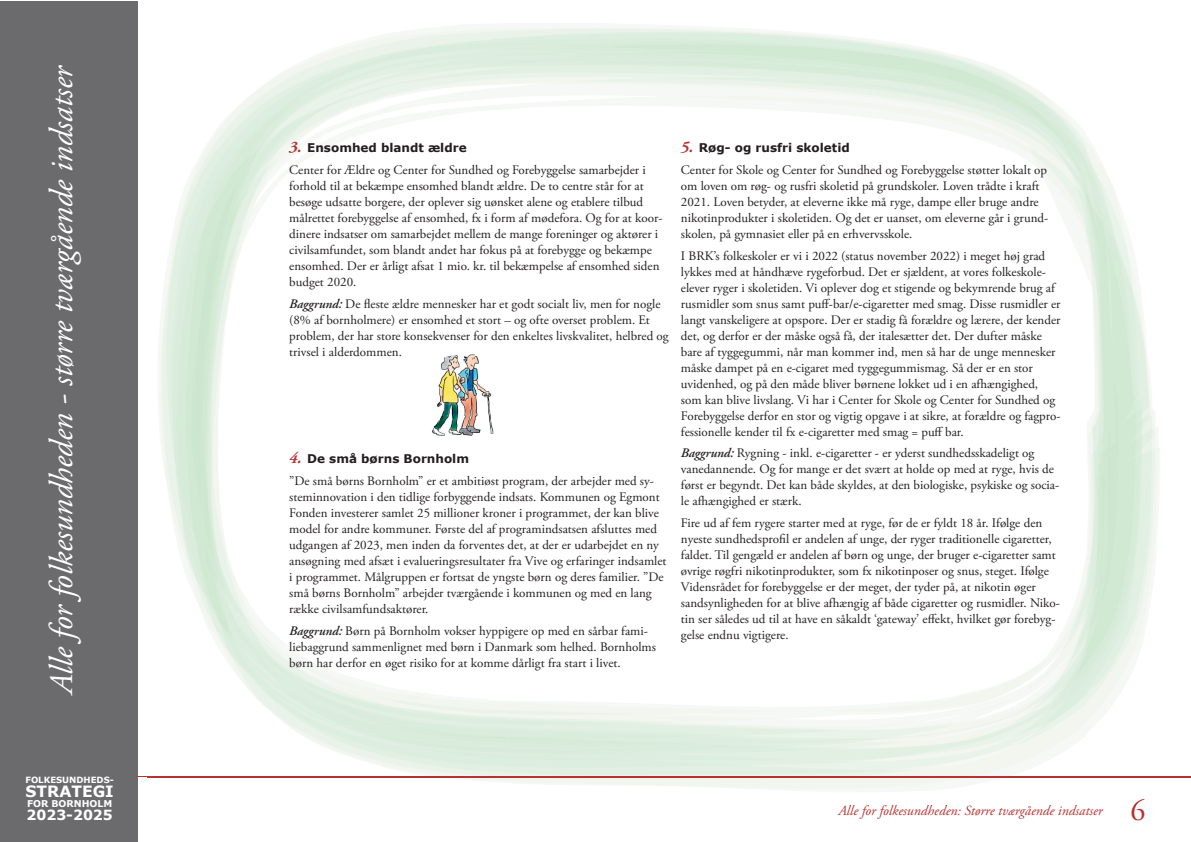
<style>
.page{position:relative;width:1191px;height:842px;background:#fff}
.page>*{position:absolute;margin:0;border:0;box-sizing:border-box;transform-origin:0 0}
.t1{font:italic 33px "Adobe Garamond Pro";color:#fff}
.t2{font:700 15.6px "Verdana";color:#fff}
.t3{font:italic 14px "Adobe Garamond Pro";color:#b83231}
.t4{font:700 14px "Verdana";color:#fff}
.t5{font:13px/16px "Adobe Garamond Pro";color:#231f20}
.t6{font:700 12px "Verdana";color:#231f20}
.t7{font:700 9.3px "Verdana";color:#fff}
.t8{font:700 8.6px "Verdana";color:#fff}
.s1{font-family:"Adobe Garamond Pro";font-style:italic;font-size:16px;color:#b83231}
.s2{font-weight:600;font-style:italic}
.s3{font-style:normal;font-size:30px}
</style>
<div class="page">
<div style="left:0;top:1px;width:138px;height:841px;background:#6b6b6e"></div>
<hr style="left:138px;top:776px;width:1053px;height:1px;background:#b83231">
<img style="left:1086px;top:135px;width:105px;height:665px">
<img style="left:147px;top:318px;width:235px;height:460px">
<img style="left:382px;top:690px;width:52px;height:88px">
<img style="left:487px;top:388px;width:600px;height:412px">
<img style="left:434px;top:698px;width:53px;height:83px">
<img style="left:147px;top:776px;width:1044px;height:1px">
<svg style="left:1131px;top:799px;width:13px;height:7px"></svg>
<img style="left:845px;top:805px;width:232px;height:1px">
<img style="left:432px;top:354px;width:67px;height:84px">
<h1 class="t1" style="left:42px;top:694px;width:630px;rotate:-90deg">Alle for folkesundheden - større tværgående indsatser</h1>
<p class="t6" style="left:289px;top:140px;width:179px"><span class="s1">3.</span> Ensomhed blandt ældre</p>
<p class="t5" style="left:289px;top:162px;width:375px">Center for Ældre og Center for Sundhed og Forebyggelse samarbejder i forhold til at bekæmpe ensomhed blandt ældre. De to centre står for at besøge udsatte borgere, der oplever sig uønsket alene og etablere tilbud målrettet forebyggelse af ensomhed, fx i form af mødefora. Og for at koor&shy;dinere indsatser om samarbejdet mellem de mange foreninger og aktører i civilsamfundet, som blandt andet har fokus på at forebygge og bekæmpe ensomhed. Der er årligt afsat 1 mio. kr. til bekæmpelse af ensomhed siden budget 2020.</p>
<p class="t5" style="left:289px;top:296px;width:381px"><span class="s2">Baggrund:</span> De fleste ældre mennesker har et godt socialt liv, men for nogle (8% af bornholmere) er ensomhed et stort – og ofte overset problem. Et problem, der har store konsekvenser for den enkeltes livskvalitet, helbred og trivsel i alderdommen.</p>
<p class="t6" style="left:289px;top:451px;width:181px"><span class="s1">4.</span> De små børns Bornholm</p>
<p class="t5" style="left:289px;top:473px;width:379px">”De små børns Bornholm” er et ambitiøst program, der arbejder med sy&shy;steminnovation i den tidlige forbyggende indsats. Kommunen og Egmont Fonden investerer samlet 25 millioner kroner i programmet, der kan blive model for andre kommuner. Første del af programindsatsen afsluttes med udgangen af 2023, men inden da forventes det, at der er udarbejdet en ny ansøgning med afsæt i evalueringsresultater fra Vive og erfaringer indsamlet i programmet. Målgruppen er fortsat de yngste børn og deres familier. ”De små børns Bornholm” arbejder tværgående i kommunen og med en lang række civilsamfundsaktører.</p>
<p class="t5" style="left:289px;top:623px;width:368px"><span class="s2">Baggrund:</span> Børn på Bornholm vokser hyppigere op med en sårbar fami&shy;liebaggrund sammenlignet med børn i Danmark som helhed. Bornholms børn har derfor en øget risiko for at komme dårligt fra start i livet.</p>
<p class="t6" style="left:681px;top:140px;width:170px"><span class="s1">5.</span> Røg- og rusfri skoletid</p>
<p class="t5" style="left:681px;top:162px;width:369px">Center for Skole og Center for Sundhed og Forebyggelse støtter lokalt op om loven om røg- og rusfri skoletid på grundskoler. Loven trådte i kraft 2021. Loven betyder, at eleverne ikke må ryge, dampe eller bruge andre nikotinprodukter i skoletiden. Og det er uanset, om eleverne går i grund&shy;skolen, på gymnasiet eller på en erhvervsskole.</p>
<p class="t5" style="left:681px;top:248px;width:381px">I BRK’s folkeskoler er vi i 2022 (status november 2022) i meget høj grad lykkes med at håndhæve rygeforbud. Det er sjældent, at vores folkeskole&shy;elever ryger i skoletiden. Vi oplever dog et stigende og bekymrende brug af rusmidler som snus samt puff-bar/e-cigaretter med smag. Disse rusmidler er langt vanskeligere at opspore. Der er stadig få forældre og lærere, der kender det, og derfor er der måske også få, der italesætter det. Der dufter måske bare af tyggegummi, når man kommer ind, men så har de unge mennesker måske dampet på en e-cigaret med tyggegummismag. Så der er en stor uvidenhed, og på den måde bliver børnene lokket ud i en afhængighed, som kan blive livslang. Vi har i Center for Skole og Center for Sundhed og Forebyggelse derfor en stor og vigtig opgave i at sikre, at forældre og fagpro&shy;fessionelle kender til fx e-cigaretter med smag = puff bar.</p>
<p class="t5" style="left:681px;top:446px;width:380px"><span class="s2">Baggrund:</span> Rygning - inkl. e-cigaretter - er yderst sundhedsskadeligt og vanedannende. Og for mange er det svært at holde op med at ryge, hvis de først er begyndt. Det kan både skyldes, at den biologiske, psykiske og socia&shy;le afhængighed er stærk.</p>
<p class="t5" style="left:681px;top:515px;width:380px">Fire ud af fem rygere starter med at ryge, før de er fyldt 18 år. Ifølge den nyeste sundhedsprofil er andelen af unge, der ryger traditionelle cigaretter, faldet. Til gengæld er andelen af børn og unge, der bruger e-cigaretter samt øvrige røgfri nikotinprodukter, som fx nikotinposer og snus, steget. Ifølge Vidensrådet for forebyggelse er der meget, der tyder på, at nikotin øger sandsynligheden for at blive afhængig af både cigaretter og rusmidler. Niko&shy;tin ser således ud til at have en såkaldt ‘gateway’ effekt, hvilket gør forebyg&shy;gelse endnu vigtigere.</p>
<p class="t8" style="left:25px;top:774px;width:90px">FOLKESUNDHEDS-</p>
<p class="t2" style="left:26px;top:781px;width:90px">STRATEGI</p>
<p class="t7" style="left:27px;top:797px;width:87px">FOR BORNHOLM</p>
<p class="t4" style="left:26px;top:806px;width:88px">2023-2025</p>
<p class="t3" style="left:838px;top:802px;width:308px">Alle for folkesundheden: Større tværgående indsatser <span class="s3">6</span></p>
</div>
